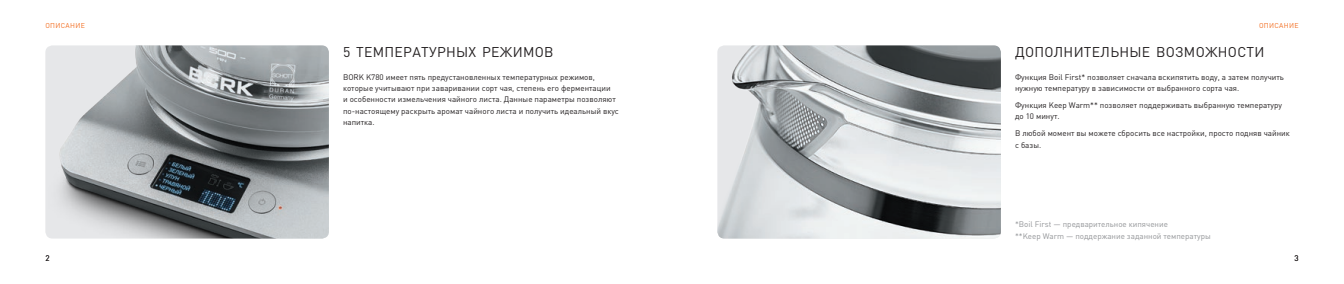
<style>
.page{position:relative;width:1344px;height:284px;background:#fff}
.page>*{position:absolute;margin:0;border:0;box-sizing:border-box;transform-origin:0 0}
.t1{font:14px "DIN Pro";letter-spacing:.02em;color:#231f20}
.t2{font:8px/11.3px "DIN Pro";color:#231f20}
.t3{font:8px/11.3px "DIN Pro";color:#939598}
.t4{font:7px "DIN Pro";letter-spacing:.045em;color:#f36e21}
</style>
<div class="page">
<img style="left:717px;top:45px;width:284px;height:193px">
<img style="left:45px;top:45px;width:284px;height:193px">
<p class="t4" style="left:45px;top:21px;width:26px">ОПИСАНИ</p>
<p class="t4" style="left:81px;top:21px;width:6px">Е</p>
<p class="t4" style="left:1259px;top:21px;width:26px">ОПИСАНИ</p>
<p class="t4" style="left:1294px;top:21px;width:6px">Е</p>
<h1 class="t1" style="left:343px;top:42px;width:212px">5 ТЕМПЕРАТУРН ЫХ РЕЖИ МОВ</h1>
<p class="t2" style="left:343px;top:71px;width:277px">BORK K780 имеет пять предустановленных температурных режимов, которые учитывают при заваривании сорт чая, степень его ферментации<br>и особенности измельчения чайного листа. Данные параметры позволяют по-настоящему раскрыть аромат чайного листа и получить идеальный вкус напитка.</p>
<h1 class="t1" style="left:1015px;top:42px;width:248px">ДОПОЛНИТЕЛЬН ЫЕ ВОЗМОЖН ОСТИ</h1>
<p class="t2" style="left:1015px;top:71px;width:270px">Функция Boil First* позволяет сначала вскипятить воду, а затем получить нужную температуру в зависимости от выбранного сорта чая.</p>
<p class="t2" style="left:1015px;top:99px;width:268px">Функция Keep Warm** позволяет поддерживать выбранную температуру до 10 минут.</p>
<p class="t2" style="left:1015px;top:127px;width:276px">В любой момент вы можете сбросить все настройки, просто подняв чайник с базы.</p>
<p class="t3" style="left:1015px;top:218px;width:197px">*Boil First — предварительное кипячение<br>**Keep Warm — поддержание заданной температуры</p>
<p class="t2" style="left:45px;top:252px;width:6px">2</p>
<p class="t2" style="left:1294px;top:252px;width:6px">3</p>
</div>
